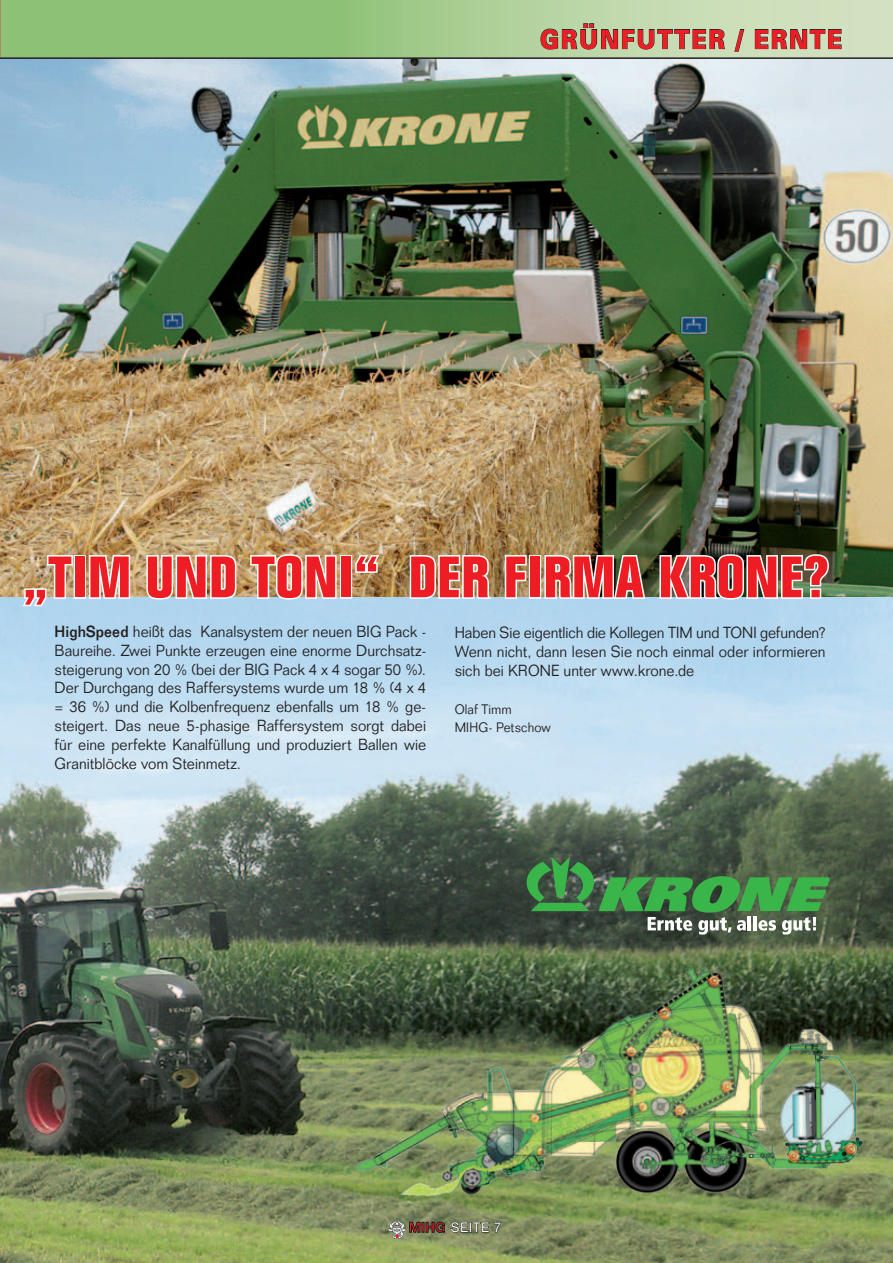
<style>
.page{position:relative;width:893px;height:1263px;background:#fff}
.page>*{position:absolute;margin:0;border:0;box-sizing:border-box;transform-origin:0 0}
.t1{font:700 condensed 57px "Folio";letter-spacing:.01em;color:#ee1d23;scale:1.11 1}
.t2{font:900 26.4px "Univers";letter-spacing:.08em;color:#ee1d23;scale:.86 1}
.t3{font:300 15.75px/18.9px "Folio";color:#231f20;text-align:justify;scale:.95 1}
.t4{font:300 13.5px/18.9px "Folio";letter-spacing:.01em;color:#231f20;scale:.95 1}
.t5{font:13.35px "Helvetica Neue";letter-spacing:.04em;color:#fff}
.s1{font-weight:500}
</style>
<div class="page">
<img style="left:0;top:597px;width:893px;height:666px">
<img style="left:0;top:59px;width:893px;height:538px">
<div style="left:323px;top:0;width:570px;height:57px;background:linear-gradient(to right,#98c681,#dde6cb)"></div>
<div style="left:0;top:0;width:344px;height:57px;background:#8dc176"></div>
<svg style="left:540px;top:23px;width:185px;height:27px"></svg>
<svg style="left:734px;top:29px;width:11px;height:23px"></svg>
<svg style="left:755px;top:29px;width:87px;height:20px"></svg>
<svg style="left:388px;top:1221px;width:113px;height:18px"></svg>
<svg style="left:0;top:0;width:1px;height:57px"></svg>
<hr style="left:0;top:57px;width:893px;height:2px;background:#231f20">
<img style="left:344px;top:954px;width:549px;height:255px">
<svg style="left:526px;top:857px;width:304px;height:78px"></svg>
<svg style="left:20px;top:554px;width:54px;height:54px"></svg>
<div style="left:74px;top:555px;width:12px;height:44px;border:3px solid #fff"></div>
<svg style="left:87px;top:553px;width:45px;height:47px"></svg>
<img style="left:145px;top:554px;width:93px;height:47px">
<svg style="left:249px;top:553px;width:89px;height:48px"></svg>
<div style="left:340px;top:555px;width:12px;height:44px;border:3px solid #fff"></div>
<svg style="left:354px;top:554px;width:28px;height:20px"></svg>
<svg style="left:408px;top:554px;width:87px;height:46px"></svg>
<svg style="left:503px;top:554px;width:25px;height:46px"></svg>
<div style="left:529px;top:555px;width:12px;height:44px;border:3px solid #fff"></div>
<img style="left:543px;top:553px;width:104px;height:48px">
<img style="left:658px;top:553px;width:172px;height:48px">
<h2 class="t2" style="left:540px;top:23px;width:47px">GRÜN</h2>
<h2 class="t2" style="left:621px;top:23px;width:40px">FUTTER</h2>
<h2 class="t2" style="left:736px;top:23px;width:125px">/ ERNTE</h2>
<h1 class="t1" style="left:22px;top:546px;width:230px">„TIM UND TONI</h1>
<h1 class="t1" style="left:354px;top:546px;width:301px">“ DER FIRMA KRONE</h1>
<h1 class="t1" style="left:804px;top:546px;width:25px">?</h1>
<p class="t3" style="left:55px;top:622px;width:393px"><span class="s1">HighSpeed</span> heißt das Kanalsystem der neuen BIG Pack - Baureihe. Zwei Punkte erzeugen eine enorme Durchsatz&shy;steigerung von 20 % (bei der BIG Pack 4 x 4 sogar 50 %).<br>Der Durchgang des Raffersystems wurde um 18 % (4 x 4 = 36 %) und die Kolbenfrequenz ebenfalls um 18 % ge&shy;steigert. Das neue 5-phasige Raffersystem sorgt dabei für eine perfekte Kanalfüllung und produziert Ballen wie Granitblöcke vom Steinmetz.</p>
<p class="t3" style="left:455px;top:623px;width:300px">Haben Sie eigentlich die Kollegen TIM und Toni</p>
<p class="t3" style="left:455px;top:623px;width:392px;text-indent:305px">gefunden?<br>Wenn nicht, dann lesen Sie noch einmal oder informieren sich bei KRONE unter www.krone.de</p>
<p class="t4" style="left:455px;top:699px;width:103px">Olaf Timm<br>MIHG- Petschow</p>
<p class="t5" style="left:451px;top:1219px;width:52px">Seite 7</p>
</div>
